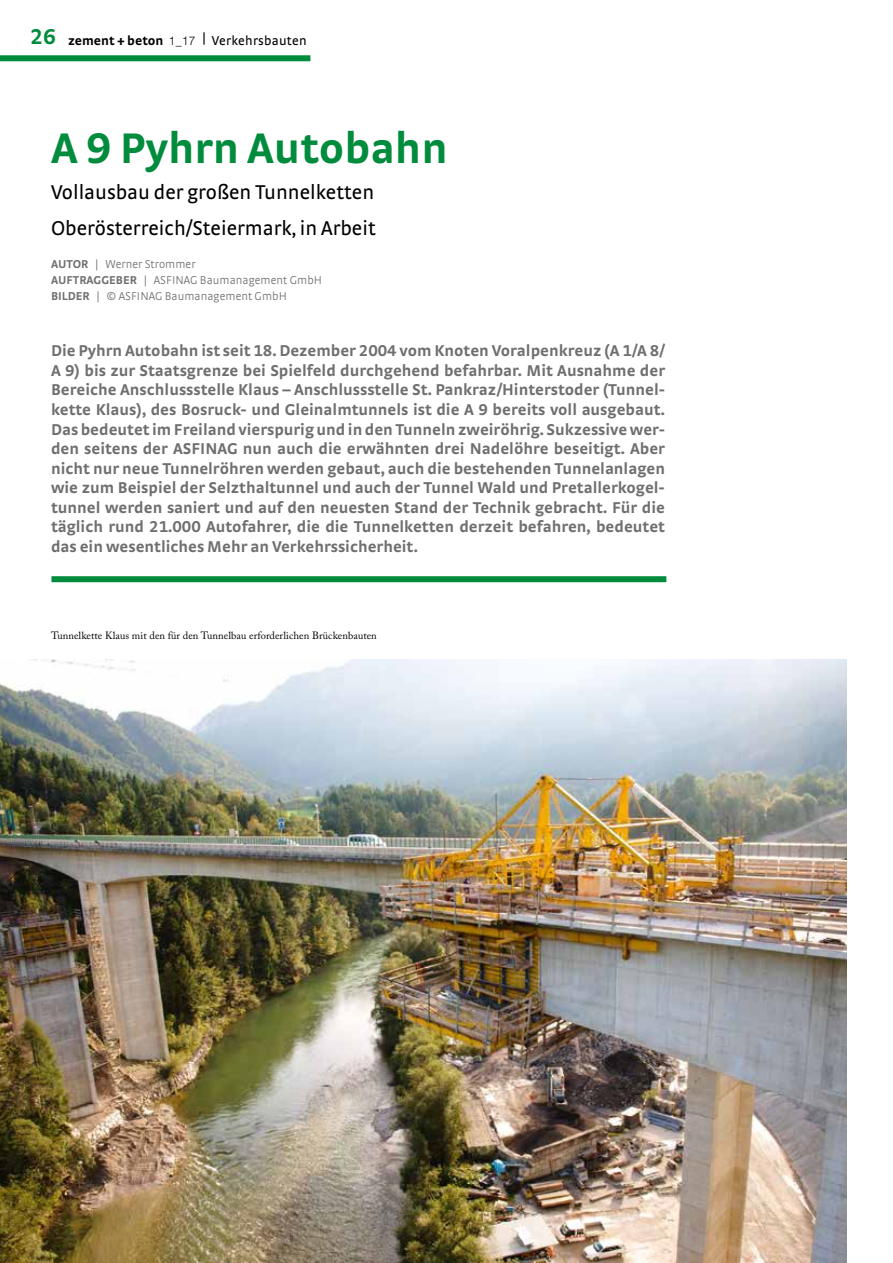
<style>
.page{position:relative;width:893px;height:1263px;background:#fff}
.page>*{position:absolute;margin:0;border:0;box-sizing:border-box;transform-origin:0 0}
.t1{font:700 45px "Strada TF";color:#008c3c}
.t2{font:21px/36px "Strada TF";color:#000}
.t3{font:700 16.5px/19.5px "Strada TF";color:#706f6f;text-align:justify}
.t4{font:13.5px "Strada";letter-spacing:.02em;color:#000}
.t5{font:300 12px/15.8px "Strada TF";letter-spacing:.005em;color:#706f6f}
.t6{font:10.5px "Adobe Caslon Pro";letter-spacing:.005em;color:#000}
.s1{font-family:"Strada TF";font-weight:700;font-size:22.5px;color:#008c3c}
.s2{font-weight:700}
.s3{font-family:"Helvetica Neue LT";font-weight:300;font-size:12px}
</style>
<div class="page">
<div style="left:0;top:55px;width:310px;height:6px;background:#008c3c"></div>
<div style="left:51px;top:576px;width:615px;height:6px;background:#008c3c"></div>
<img style="left:0;top:659px;width:846px;height:604px">
<p class="t4" style="left:30px;top:33px;width:278px"><span class="s1">26</span> <span class="s2">zement + beton</span> <span class="s3">1_17</span> | Verkehrsbauten</p>
<h1 class="t1" style="left:51px;top:121px;width:398px">A 9 Pyhrn Autobahn</h1>
<p class="t2" style="left:51px;top:174px;width:326px">Vollausbau der großen Tunnelketten<br>Oberösterreich/Steiermark, in Arbeit</p>
<p class="t5" style="left:51px;top:256px;width:272px"><span class="s2">AUTOR</span> | Werner Strommer<br><span class="s2">AUFTRAGGEBER</span> | ASFINAG Baumanagement GmbH<br><span class="s2">BILDER</span> | © ASFINAG Baumanagement GmbH</p>
<p class="t3" style="left:51px;top:341px;width:616px">Die Pyhrn Autobahn ist seit 18. Dezember 2004 vom Knoten Voralpenkreuz (A 1/A 8/ A 9) bis zur Staatsgrenze bei Spielfeld durchgehend befahrbar. Mit Ausnahme der Bereiche Anschlussstelle Klaus – Anschlussstelle St. Pankraz/Hinterstoder (Tunnel&shy;kette Klaus), des Bosruck- und Gleinalmtunnels ist die A 9 bereits voll ausgebaut.<br>Das bedeutet im Freiland vierspurig und in den Tunneln zweiröhrig. Sukzessive wer&shy;den seitens der ASFINAG nun auch die erwähnten drei Nadelöhre beseitigt. Aber nicht nur neue Tunnelröhren werden gebaut, auch die bestehenden Tunnelanlagen wie zum Beispiel der Selzthaltunnel und auch der Tunnel Wald und Pretallerkogel&shy;tunnel werden saniert und auf den neuesten Stand der Technik gebracht. Für die täglich rund 21.000 Autofahrer, die die Tunnelketten derzeit befahren, bedeutet das ein wesentliches Mehr an Verkehrssicherheit.</p>
<p class="t6" style="left:51px;top:629px;width:327px">Tunnelkette Klaus mit den für den Tunnelbau erforderlichen Brückenbauten</p>
</div>
